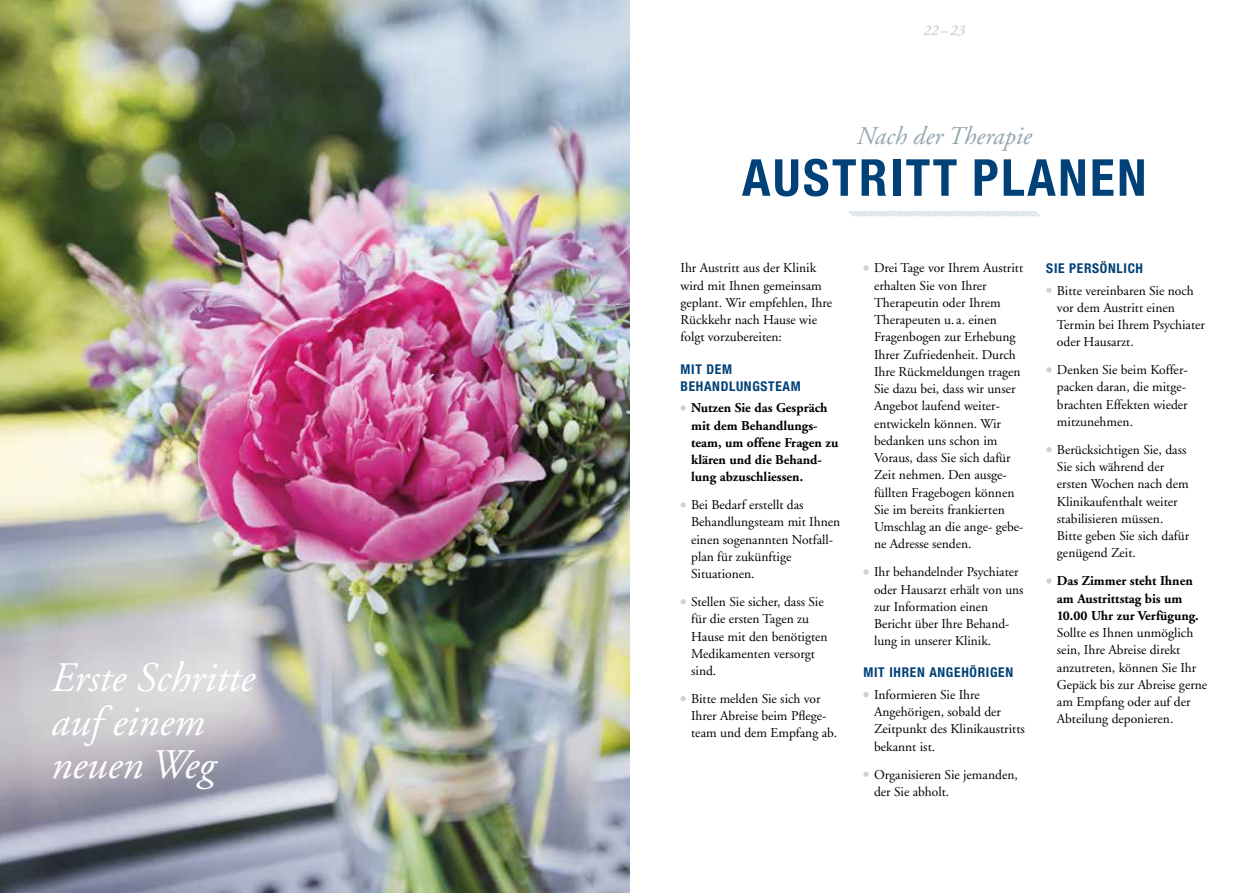
<style>
.page{position:relative;width:1259px;height:893px;background:#fff}
.page>*{position:absolute;margin:0;border:0;box-sizing:border-box;transform-origin:0 0}
.t1{font:700 condensed 51px "Helvetica Neue LT Pro";letter-spacing:.05em;color:#004177}
.t2{font:italic 42px/43.5px "Adobe Garamond";color:#fff}
.t3{font:italic 25.5px "Adobe Garamond";color:#95a6b0}
.t4{font:italic 600 15px "Adobe Garamond";color:#c8d3da}
.t5{font:13.5px/17.2px "Adobe Garamond";color:#000}
.t6{font:700 13.5px/17.2px "Adobe Garamond";color:#000}
.t7{font:700 condensed 13.5px/17.2px "Helvetica Neue LT Pro";letter-spacing:.05em;color:#004177}
</style>
<div class="page">
<img style="left:0;top:0;width:629px;height:893px">
<svg style="left:680px;top:405px;width:6px;height:6px"></svg>
<svg style="left:680px;top:502px;width:6px;height:5px"></svg>
<svg style="left:680px;top:599px;width:6px;height:5px"></svg>
<svg style="left:680px;top:696px;width:6px;height:5px"></svg>
<svg style="left:863px;top:265px;width:5px;height:6px"></svg>
<svg style="left:863px;top:569px;width:5px;height:6px"></svg>
<svg style="left:863px;top:692px;width:5px;height:5px"></svg>
<svg style="left:863px;top:772px;width:5px;height:5px"></svg>
<svg style="left:848px;top:211px;width:192px;height:6px"></svg>
<svg style="left:1046px;top:288px;width:5px;height:5px"></svg>
<svg style="left:1046px;top:367px;width:5px;height:6px"></svg>
<svg style="left:1046px;top:447px;width:5px;height:5px"></svg>
<svg style="left:1046px;top:578px;width:5px;height:6px"></svg>
<h2 class="t2" style="left:51px;top:658px;width:205px">Erste Schritte auf einem neuen Weg</h2>
<p class="t4" style="left:923px;top:22px;width:43px">22–23</p>
<h3 class="t3" style="left:856px;top:123px;width:176px">Nach der Therapie</h3>
<h1 class="t1" style="left:742px;top:148px;width:406px">AUSTRITT PLANEN</h1>
<p class="t5" style="left:680px;top:260px;width:153px">Ihr Austritt aus der Klinik wird mit Ihnen gemeinsam geplant. Wir empfehlen, Ihre<br>Rückkehr nach Hause wie folgt vorzubereiten:</p>
<p class="t7" style="left:680px;top:360px;width:122px">MIT DEM<br>BEHANDLUNGSTEAM</p>
<p class="t6" style="left:691px;top:400px;width:149px">Nutzen Sie das Gespräch mit dem Behandlungs&shy;team, um offene Fragen zu klären und die Behand&shy;lung abzuschliessen.</p>
<p class="t5" style="left:691px;top:497px;width:151px">Bei Bedarf erstellt das<br>Behandlungsteam mit Ihnen einen sogenannten Notfall&shy;plan für zukünftige<br>Situationen.</p>
<p class="t5" style="left:691px;top:593px;width:138px">Stellen Sie sicher, dass Sie für die ersten Tagen zu<br>Hause mit den benötigten<br>Medikamenten versorgt sind.</p>
<p class="t5" style="left:691px;top:690px;width:147px">Bitte melden Sie sich vor<br>Ihrer Abreise beim Pflege&shy;team und dem Empfang ab.</p>
<p class="t5" style="left:874px;top:260px;width:151px">Drei Tage vor Ihrem Austritt erhalten Sie von Ihrer<br>Therapeutin oder Ihrem<br>Therapeuten u. a. einen<br>Fragenbogen zur Erhebung<br>Ihrer Zufriedenheit. Durch<br>Ihre Rückmeldungen tragen<br>Sie dazu bei, dass wir unser<br>Angebot laufend weiter&shy;entwickeln können. Wir bedanken uns schon im<br>Voraus, dass Sie sich dafür<br>Zeit nehmen. Den ausge&shy;füllten Fragebogen können<br>Sie im bereits frankierten<br>Umschlag an die ange- gebe&shy;ne Adresse senden.</p>
<p class="t5" style="left:874px;top:564px;width:151px">Ihr behandelnder Psychiater oder Hausarzt erhält von uns zur Information einen<br>Bericht über Ihre Behand&shy;lung in unserer Klinik.</p>
<p class="t7" style="left:863px;top:664px;width:151px">MIT IHREN ANGEHÖRIGEN</p>
<p class="t5" style="left:874px;top:686px;width:152px">Informieren Sie Ihre<br>Angehörigen, sobald der<br>Zeitpunkt des Klinikaustritts bekannt ist.</p>
<p class="t5" style="left:874px;top:766px;width:145px">Organisieren Sie jemanden, der Sie abholt.</p>
<p class="t7" style="left:1046px;top:260px;width:98px">SIE PERSÖNLICH</p>
<p class="t5" style="left:1057px;top:282px;width:150px">Bitte vereinbaren Sie noch vor dem Austritt einen<br>Termin bei Ihrem Psychiater oder Hausarzt.</p>
<p class="t5" style="left:1057px;top:362px;width:132px">Denken Sie beim Koffer&shy;packen daran, die mitge&shy;brachten Effekten wieder mitzunehmen.</p>
<p class="t5" style="left:1057px;top:441px;width:134px">Berücksichtigen Sie, dass<br>Sie sich während der ersten Wochen nach dem<br>Klinikaufenthalt weiter stabilisieren müssen.<br>Bitte geben Sie sich dafür genügend Zeit.</p>
<p class="t6" style="left:1057px;top:573px;width:143px">Das Zimmer steht Ihnen am Austrittstag bis um<br>10.00 Uhr zur Verfügung.</p>
<p class="t5" style="left:1057px;top:624px;width:152px">Sollte es Ihnen unmöglich sein, Ihre Abreise direkt anzutreten, können Sie Ihr<br>Gepäck bis zur Abreise gerne am Empfang oder auf der<br>Abteilung deponieren.</p>
</div>
